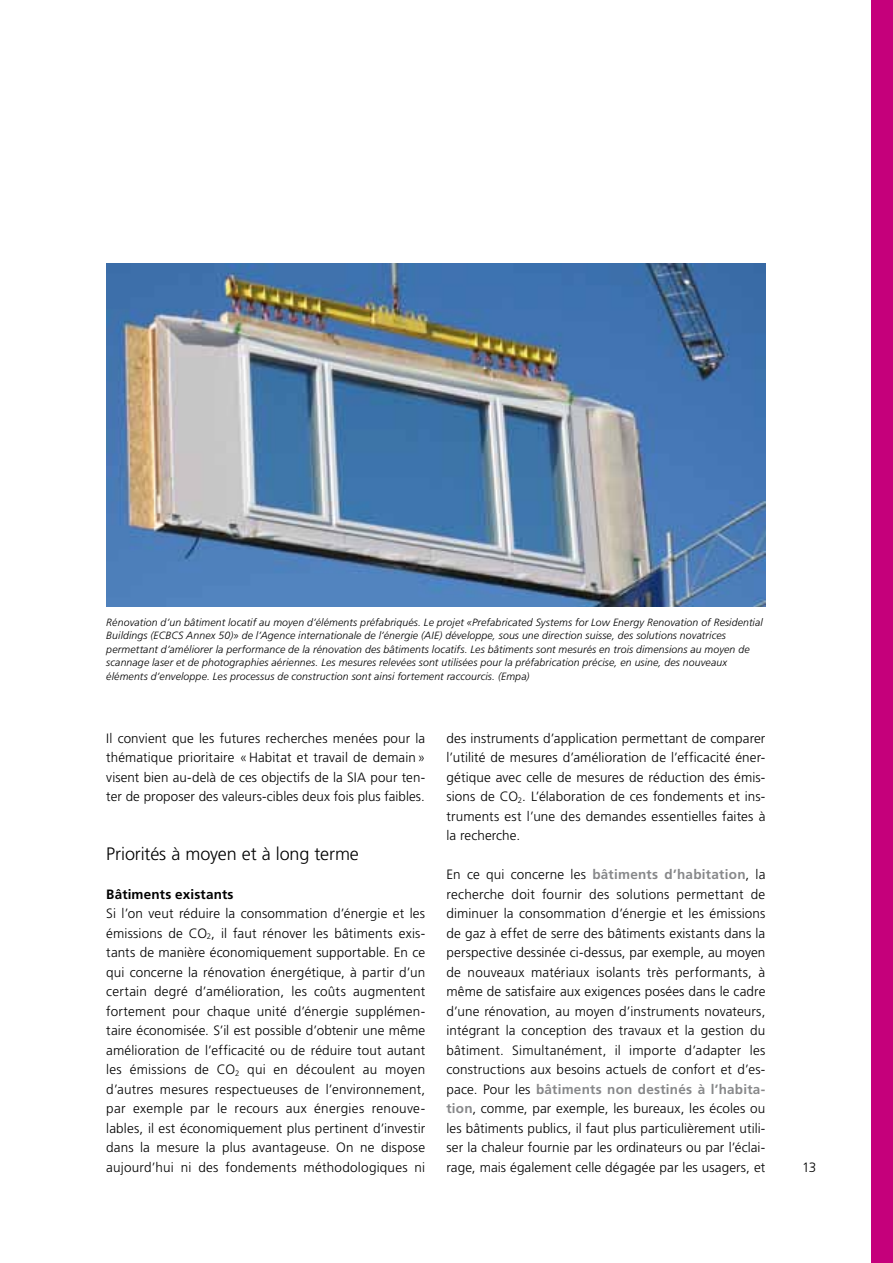
<style>
.page{position:relative;width:893px;height:1263px;background:#fff}
.page>*{position:absolute;margin:0;border:0;box-sizing:border-box;transform-origin:0 0}
.t1{font:300 18px "Frutiger LT Std";letter-spacing:-.005em;color:#000}
.t2{font:300 13.5px/19.5px "Frutiger LT Std";letter-spacing:.01em;color:#000;text-align:justify}
.t3{font:700 13.5px "Frutiger LT Std";letter-spacing:.01em;color:#000}
.t4{font:italic 300 10.5px/13.5px "Frutiger LT Std";letter-spacing:.015em;color:#000}
.s1{font-weight:700;color:#87888a}
</style>
<div class="page">
<div style="left:872px;top:0;width:21px;height:1263px;background:#c5007b"></div>
<img style="left:106px;top:264px;width:659px;height:342px">
<p class="t4" style="left:106px;top:615px;width:658px">Rénovation d’un bâtiment locatif au moyen d’éléments préfabriqués. Le projet «Prefabricated Systems for Low Energy Renovation of Residential Buildings (ECBCS Annex 50)» de l’Agence internationale de l’énergie (AIE) développe, sous une direction suisse, des solutions novatrices permettant d’améliorer la performance de la rénovation des bâtiments locatifs. Les bâtiments sont mesurés en trois dimensions au moyen de scannage laser et de photographies aériennes. Les mesures relevées sont utilisées pour la préfabrication précise, en usine, des nouveaux éléments d’enveloppe. Les processus de construction sont ainsi fortement raccourcis. (Empa)</p>
<p class="t2" style="left:106px;top:728px;width:320px">Il convient que les futures recherches menées pour la thématique prioritaire «Habitat et travail de demain » visent bien au-delà de ces objectifs de la SIA pour ten&shy;ter de proposer des valeurs-cibles deux fois plus faibles.</p>
<h1 class="t1" style="left:106px;top:843px;width:254px">Priorités à moyen et à long terme</h1>
<p class="t3" style="left:106px;top:886px;width:129px">Bâtiments existants</p>
<p class="t2" style="left:106px;top:904px;width:320px">Si l’on veut réduire la consommation d’énergie et les émissions de CO<sub>2</sub>, il faut rénover les bâtiments exis&shy;tants de manière économiquement supportable. En ce qui concerne la rénovation énergétique, à partir d’un certain degré d’amélioration, les coûts augmentent fortement pour chaque unité d’énergie supplémen&shy;taire économisée. S’il est possible d’obtenir une même amélioration de l’efficacité ou de réduire tout autant les émissions de CO<sub>2</sub> qui en découlent au moyen d’autres mesures respectueuses de l’environnement, par exemple par le recours aux énergies renouve&shy;lables, il est économiquement plus pertinent d’investir dans la mesure la plus avantageuse. On ne dispose aujourd’hui ni des fondements méthodologiques ni</p>
<p class="t2" style="left:446px;top:728px;width:320px">des instruments d’application permettant de comparer l’utilité de mesures d’amélioration de l’efficacité éner&shy;gétique avec celle de mesures de réduction des émis&shy;sions de CO<sub>2</sub>. L’élaboration de ces fondements et ins&shy;truments est l’une des demandes essentielles faites à la recherche.</p>
<p class="t2" style="left:446px;top:865px;width:320px">En ce qui concerne les <span class="s1">bâtiments d’habitation</span>, la recherche doit fournir des solutions permettant de diminuer la consommation d’énergie et les émissions de gaz à effet de serre des bâtiments existants dans la perspective dessinée ci-dessus, par exemple, au moyen de nouveaux matériaux isolants très performants, à même de satisfaire aux exigences posées dans le cadre d’une rénovation, au moyen d’instruments novateurs, intégrant la conception des travaux et la gestion du bâtiment. Simultanément, il importe d’adapter les constructions aux besoins actuels de confort et d’es&shy;pace. Pour les <span class="s1">bâtiments non destinés à l’habita&shy;tion</span>, comme, par exemple, les bureaux, les écoles ou les bâtiments publics, il faut plus particulièrement utili&shy;ser la chaleur fournie par les ordinateurs ou par l’éclai&shy;rage, mais également celle dégagée par les usagers, et</p>
<p class="t2" style="left:802px;top:1157px;width:16px">13</p>
</div>
